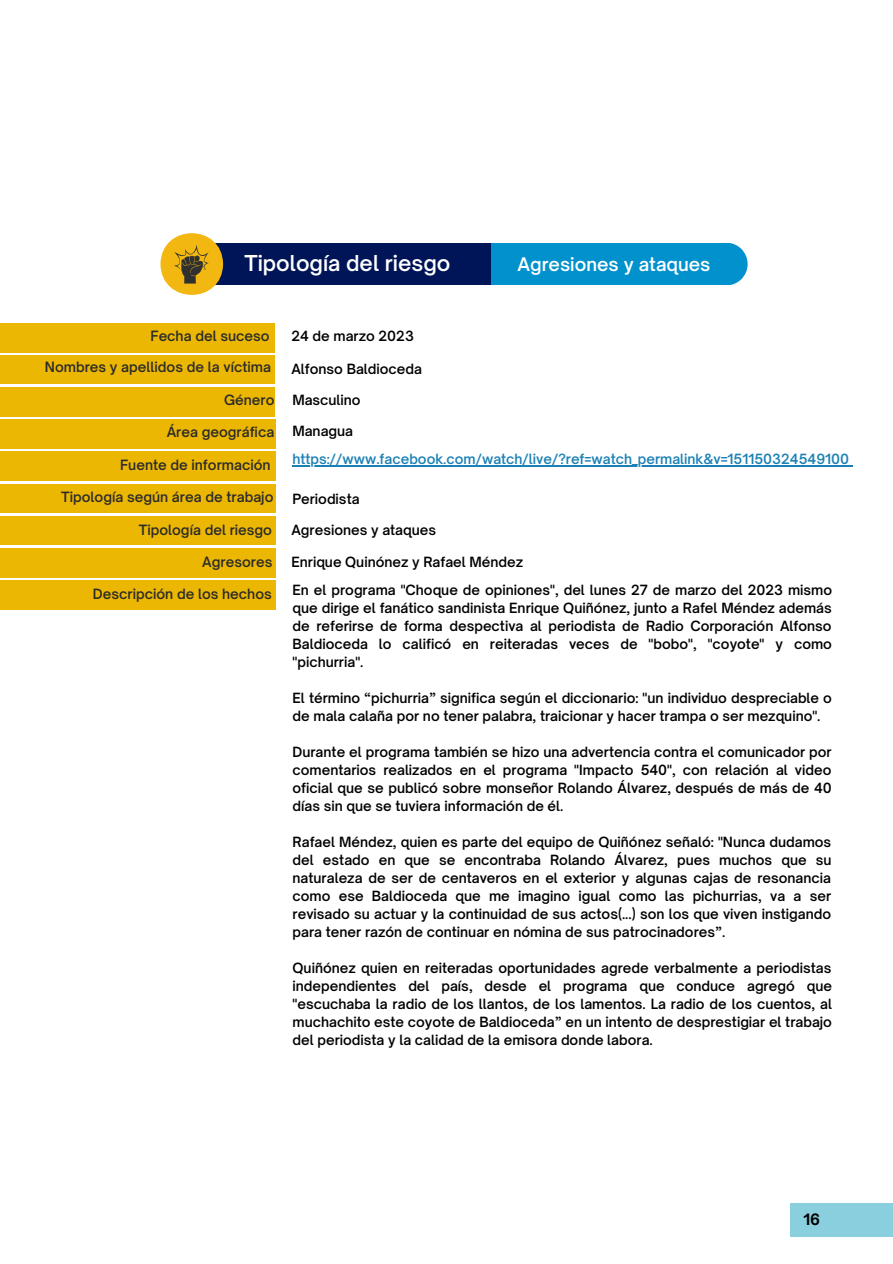
<style>
.page{position:relative;width:893px;height:1264px;background:#fff}
.page>*{position:absolute;margin:0;border:0;box-sizing:border-box;transform-origin:0 0}
.t1{font:600 21px "Open Sauce One";color:#fff}
.t2{font:600 18px "Open Sauce One";color:#fff}
.t3{font:700 15px "Open Sauce One";color:#000}
.t4{font:600 13.5px/18px "Open Sauce One";color:#000;text-align:justify}
.t5{font:600 13.5px "Open Sauce One";color:#2b2b2b}
.t6{font:600 13.5px "Open Sauce One";color:#1b81b5}
</style>
<div class="page">
<div style="left:790px;top:1203px;width:102px;height:33px;background:#8acfde"></div>
<hr style="left:292px;top:465px;width:557px;height:1px;background:#1b81b5">
<div style="left:0;top:323px;width:274px;height:29px;background:#ecb702"></div>
<div style="left:0;top:355px;width:274px;height:29px;background:#ecb702"></div>
<div style="left:0;top:419px;width:275px;height:29px;background:#ecb702"></div>
<div style="left:0;top:451px;width:275px;height:29px;background:#ecb702"></div>
<div style="left:0;top:484px;width:275px;height:28px;background:#ecb702"></div>
<div style="left:0;top:516px;width:275px;height:29px;background:#ecb702"></div>
<div style="left:0;top:548px;width:275px;height:29px;background:#ecb702"></div>
<div style="left:0;top:580px;width:275px;height:29px;background:#ecb702"></div>
<div style="left:0;top:387px;width:274px;height:29px;background:#ecb702"></div>
<div style="left:491px;top:243px;width:256px;height:41px;background:#0191cd"></div>
<div style="left:192px;top:243px;width:299px;height:41px;background:#001558"></div>
<svg style="left:160px;top:233px;width:63px;height:62px"></svg>
<h1 class="t1" style="left:244px;top:250px;width:207px">Tipología del riesgo</h1>
<h2 class="t2" style="left:517px;top:253px;width:194px">Agresiones y ataques</h2>
<p class="t5" style="left:150px;top:328px;width:121px">Fecha del suceso</p>
<p class="t5" style="left:45px;top:359px;width:228px">Nombres y apellidos de la víctima</p>
<p class="t5" style="left:224px;top:391px;width:52px">Género</p>
<p class="t5" style="left:167px;top:423px;width:109px">Área geográfica</p>
<p class="t5" style="left:120px;top:456px;width:152px">Fuente de información</p>
<p class="t5" style="left:61px;top:489px;width:214px">Tipología según área de trabajo</p>
<p class="t5" style="left:139px;top:521px;width:135px">Tipología del riesgo</p>
<p class="t5" style="left:202px;top:553px;width:72px">Agresores</p>
<p class="t5" style="left:93px;top:585px;width:180px">Descripción de los hechos</p>
<p class="t4" style="left:291px;top:327px;width:124px">24 de marzo 2023</p>
<p class="t4" style="left:291px;top:360px;width:132px">Alfonso Baldioceda</p>
<p class="t4" style="left:292px;top:391px;width:70px">Masculino</p>
<p class="t4" style="left:292px;top:422px;width:62px">Managua</p>
<p class="t6" style="left:292px;top:450px;width:558px">https://www.facebook.com/watch/live/?ref=watch_permalink&amp;v=151150324549100</p>
<p class="t4" style="left:292px;top:489px;width:69px">Periodista</p>
<p class="t4" style="left:291px;top:520px;width:146px">Agresiones y ataques</p>
<p class="t4" style="left:291px;top:548px;width:542px;line-height:27.6px">Enrique Quinónez y Rafael Méndez<br>En el programa "Choque de opiniones", del lunes 27 de marzo del 2023 mismo</p>
<p class="t4" style="left:292px;top:599px;width:541px">que dirige el fanático sandinista Enrique Quiñónez, junto a Rafel Méndez además de referirse de forma despectiva al periodista de Radio Corporación Alfonso Baldioceda lo calificó en reiteradas veces de "bobo", "coyote" y como "pichurria".</p>
<p class="t4" style="left:292px;top:689px;width:541px">El término “pichurria” significa según el diccionario: "un individuo despreciable o de mala calaña por no tener palabra, traicionar y hacer trampa o ser mezquino".</p>
<p class="t4" style="left:292px;top:743px;width:540px">Durante el programa también se hizo una advertencia contra el comunicador por comentarios realizados en el programa "Impacto 540", con relación al video oficial que se publicó sobre monseñor Rolando Álvarez, después de más de 40 días sin que se tuviera información de él.</p>
<p class="t4" style="left:292px;top:832px;width:540px">Rafael Méndez, quien es parte del equipo de Quiñónez señaló: "Nunca dudamos del estado en que se encontraba Rolando Álvarez, pues muchos que su naturaleza de ser de centaveros en el exterior y algunas cajas de resonancia como ese Baldioceda que me imagino igual como las pichurrias, va a ser revisado su actuar y la continuidad de sus actos(...) son los que viven instigando para tener razón de continuar en nómina de sus patrocinadores”.</p>
<p class="t4" style="left:292px;top:958px;width:541px">Quiñónez quien en reiteradas oportunidades agrede verbalmente a periodistas independientes del país, desde el programa que conduce agregó que "escuchaba la radio de los llantos, de los lamentos. La radio de los cuentos, al muchachito este coyote de Baldioceda” en un intento de desprestigiar el trabajo del periodista y la calidad de la emisora donde labora.</p>
<p class="t3" style="left:803px;top:1209px;width:18px">16</p>
</div>
